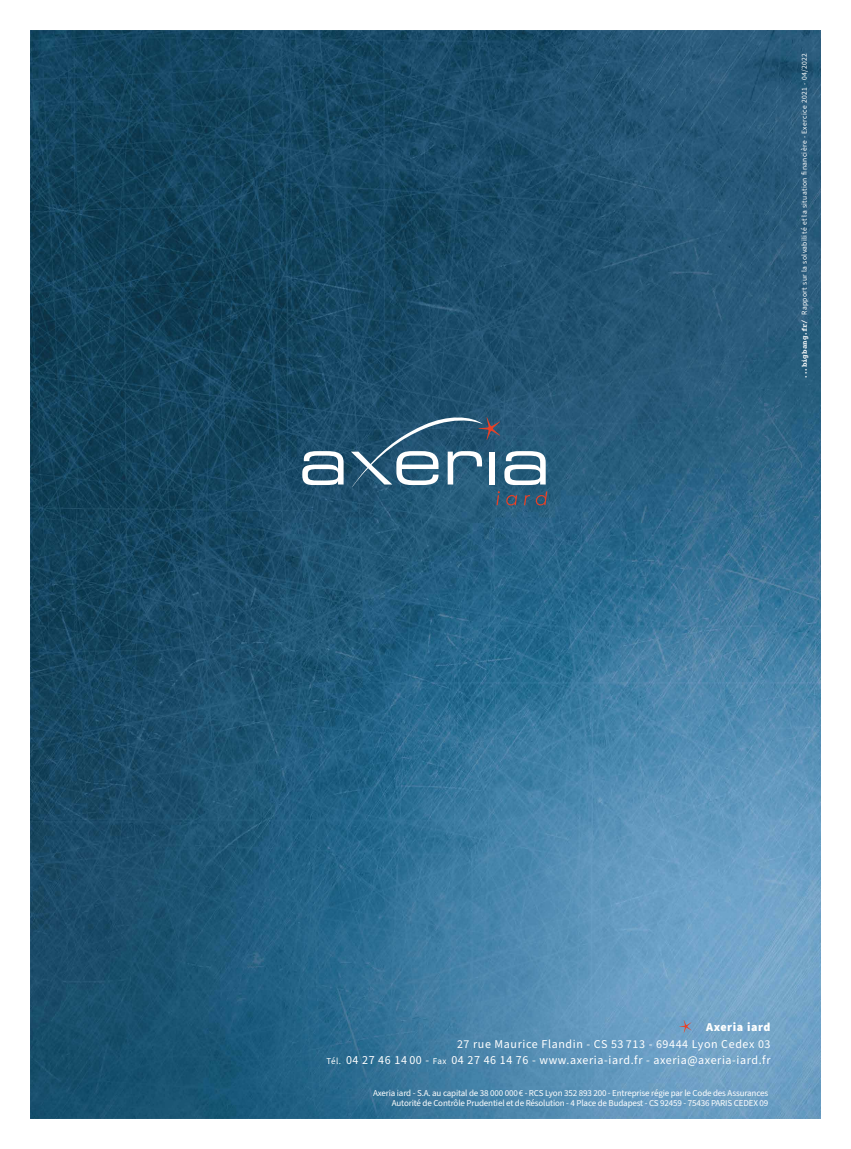
<style>
.page{position:relative;width:851px;height:1149px;background:#fff}
.page>*{position:absolute;margin:0;border:0;box-sizing:border-box;transform-origin:0 0}
.t1{font:12px/16.5px "Source Sans Pro";letter-spacing:.05em;color:#fff;text-align:right}
.t2{font:900 12px "Source Sans Pro";letter-spacing:.05em;color:#fff}
.t3{font:9px/10.5px "Source Sans Pro";letter-spacing:-.015em;color:#fff;text-align:right}
.t4{font:7.5px "Source Sans Pro";letter-spacing:.05em;color:#fff}
.s1{font-family:"Courier";font-weight:700}
.s2{font-size:9px}
</style>
<div class="page">
<img style="left:31px;top:31px;width:788px;height:1086px">
<svg style="left:302px;top:451px;width:41px;height:34px"></svg>
<svg style="left:351px;top:413px;width:196px;height:92px;background:#416c86"></svg>
<svg style="left:678px;top:1019px;width:13px;height:13px"></svg>
<p class="t4" style="left:799px;top:378px;width:327px;rotate:-90deg"><span class="s1">...bigbang.fr/</span> Rapport sur la solvabilité et la situation financière - Exercice 2021 - 04/2022</p>
<h1 class="t2" style="left:706px;top:1018px;width:66px">Axeria iard</h1>
<h1 class="t1" style="left:326px;top:1035px;width:445px">27 rue Maurice Flandin - CS 53 713 - 69444 Lyon Cedex 03<br><span class="s2">Tél.</span> 04 27 46 14 00 - <span class="s2">Fax</span> 04 27 46 14 76 - www.axeria-iard.fr - axeria@axeria-iard.fr</h1>
<p class="t3" style="left:373px;top:1087px;width:396px">Axeria iard - S.A. au capital de 38 000 000 € - RCS Lyon 352 893 200 - Entreprise régie par le Code des Assurances<br>Autorité de Contrôle Prudentiel et de Résolution - 4 Place de Budapest - CS 92459 - 75436 PARIS CEDEX 09</p>
</div>
